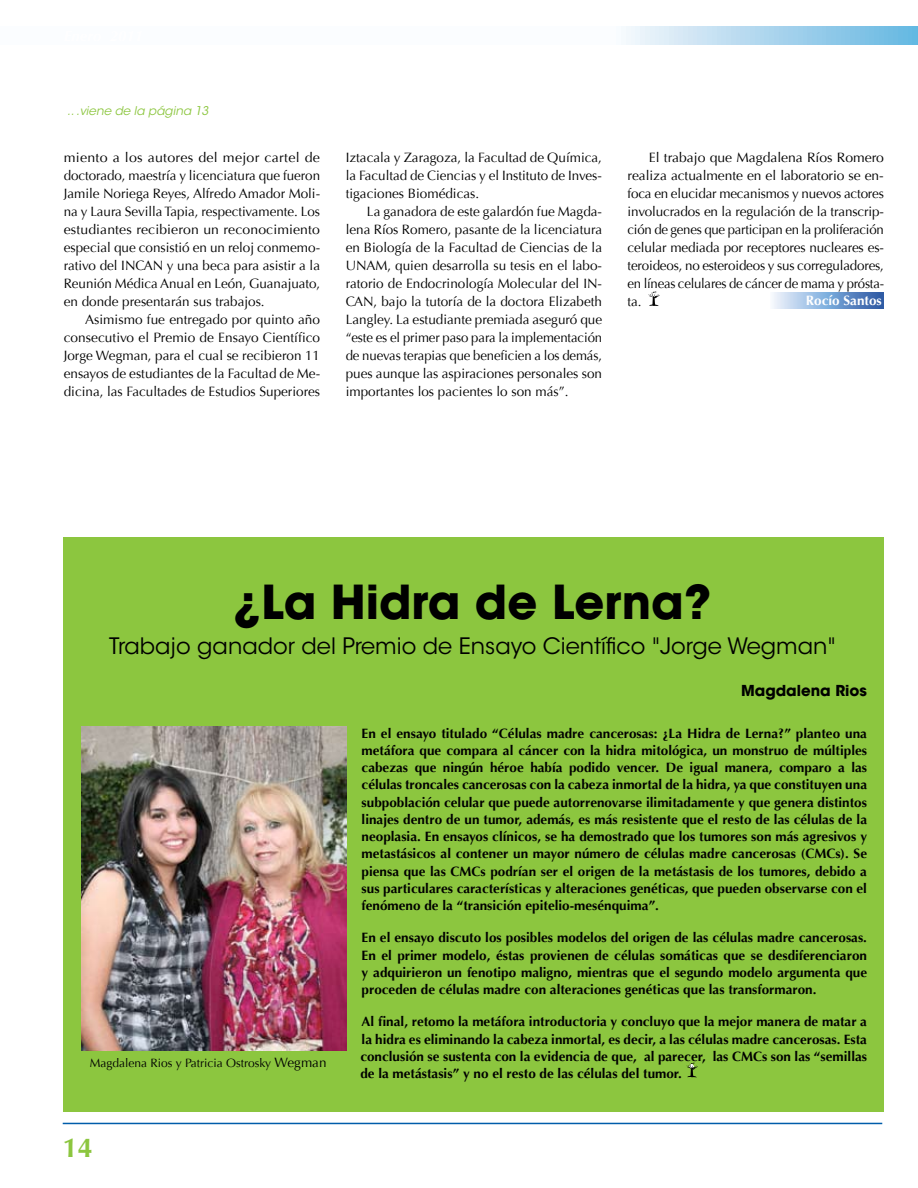
<style>
.page{position:relative;width:918px;height:1188px;background:#fff}
.page>*{position:absolute;margin:0;border:0;box-sizing:border-box;transform-origin:0 0}
.t1{font:700 46.5px "ITC Avant Garde Std";color:#000}
.t2{font:700 27px "Optima";color:#8cc63f}
.t3{font:22.5px "ITC Avant Garde Std";color:#000}
.t4{font:700 15px "ITC Avant Garde Std";color:#000}
.t5{font:700 13.5px/17.2px "Optima";color:#000;text-align:justify}
.t6{font:13.5px/18px "Optima";color:#000;text-align:justify}
.t7{font:13.5px/18px "Optima";color:#000;text-align:justify;scale:1.05 1}
.t8{font:700 13.5px "Optima";color:#fff}
.t9{font:12px "Optima";color:#000}
.t10{font:italic 12px "ITC Avant Garde Std";color:#8cc63f}
.s1{font-size:13.5px}
</style>
<div class="page">
<svg style="left:626px;top:26px;width:292px;height:19px;background:#aad5ed"></svg>
<hr style="left:63px;top:1123px;width:819px;height:1px;background:#005daa">
<svg style="left:648px;top:291px;width:12px;height:15px"></svg>
<div style="left:64px;top:537px;width:820px;height:575px;background:#8cc63f"></div>
<img style="left:82px;top:726px;width:264px;height:324px">
<div style="left:767px;top:293px;width:117px;height:16px;background:linear-gradient(to right,#f4ffff,#2057a7)"></div>
<svg style="left:686px;top:1062px;width:12px;height:15px"></svg>
<p class="t10" style="left:67px;top:103px;width:143px">.. .viene de la página 13</p>
<p class="t7" style="left:64px;top:149px;width:246px">miento a los autores del mejor cartel de doctorado, maestría y licenciatura que fueron Jamile Noriega Reyes, Alfredo Amador Moli&shy;na y Laura Sevilla Tapia, respectivamente. Los estudiantes recibieron un reconocimiento especial que consistió en un reloj conmemo&shy;rativo del INCAN y una beca para asistir a la Reunión Médica Anual en León, Guanajuato, en donde presentarán sus trabajos.</p>
<p class="t6" style="left:64px;top:311px;width:258px;text-indent:21px">Asimismo fue entregado por quinto año consecutivo el Premio de Ensayo Científico Jorge Wegman, para el cual se recibieron 11 ensayos de estudiantes de la Facultad de Me&shy;dicina, las Facultades de Estudios Superiores</p>
<p class="t6" style="left:346px;top:149px;width:258px">Iztacala y Zaragoza, la Facultad de Química, la Facultad de Ciencias y el Instituto de Inves&shy;tigaciones Biomédicas.</p>
<p class="t6" style="left:346px;top:203px;width:258px;text-indent:21px">La ganadora de este galardón fue Magda&shy;lena Ríos Romero, pasante de la licenciatura en Biología de la Facultad de Ciencias de la UNAM, quien desarrolla su tesis en el labo&shy;ratorio de Endocrinología Molecular del IN-CAN, bajo la tutoría de la doctora Elizabeth Langley. La estudiante premiada aseguró que “este es el primer paso para la implementación de nuevas terapias que beneficien a los demás, pues aunque las aspiraciones personales son importantes los pacientes lo son más”.</p>
<p class="t6" style="left:628px;top:149px;width:258px;text-indent:21px">El trabajo que Magdalena Ríos Romero realiza actualmente en el laboratorio se en&shy;foca en elucidar mecanismos y nuevos actores involucrados en la regulación de la transcrip&shy;ción de genes que participan en la proliferación celular mediada por receptores nucleares es&shy;teroideos, no esteroideos y sus correguladores, en líneas celulares de cáncer de mama y prósta&shy;ta.</p>
<p class="t8" style="left:806px;top:293px;width:77px">Rocío Santos</p>
<h1 class="t1" style="left:234px;top:572px;width:479px">¿La Hidra de Lerna?</h1>
<h3 class="t3" style="left:109px;top:632px;width:728px">Trabajo ganador del Premio de Ensayo Científico "Jorge Wegman"</h3>
<p class="t4" style="left:741px;top:680px;width:127px">Magdalena Rios</p>
<p class="t5" style="left:362px;top:724px;width:507px">En el ensayo titulado “Células madre cancerosas: ¿La Hidra de Lerna?” planteo una metáfora que compara al cáncer con la hidra mitológica, un monstruo de múltiples cabezas que ningún héroe había podido vencer. De igual manera, comparo a las células troncales cancerosas con la cabeza inmortal de la hidra, ya que constituyen una subpoblación celular que puede autorrenovarse ilimitadamente y que genera distintos linajes dentro de un tumor, además, es más resistente que el resto de las células de la neoplasia. En ensayos clínicos, se ha demostrado que los tumores son más agresivos y metastásicos al contener un mayor número de células madre cancerosas (CMCs). Se piensa que las CMCs podrían ser el origen de la metástasis de los tumores, debido a sus particulares características y alteraciones genéticas, que pueden observarse con el fenómeno de la “transición epitelio-mesénquima”.</p>
<p class="t5" style="left:362px;top:929px;width:507px">En el ensayo discuto los posibles modelos del origen de las células madre cancerosas.<br>En el primer modelo, éstas provienen de células somáticas que se desdiferenciaron y adquirieron un fenotipo maligno, mientras que el segundo modelo argumenta que proceden de células madre con alteraciones genéticas que las transformaron.</p>
<p class="t5" style="left:360px;top:1013px;width:508px">Al final, retomo la metáfora introductoria y concluyo que la mejor manera de matar a la hidra es eliminando la cabeza inmortal, es decir, a las células madre cancerosas. Esta conclusión se sustenta con la evidencia de que, al parecer, las CMCs son las “semillas de la metástasis” y no el resto de las células del tumor.</p>
<p class="t9" style="left:90px;top:1056px;width:238px">Magdalena Rios y Patricia Ostrosky <span class="s1">Wegman</span></p>
<h2 class="t2" style="left:63px;top:1133px;width:32px">14</h2>
</div>
